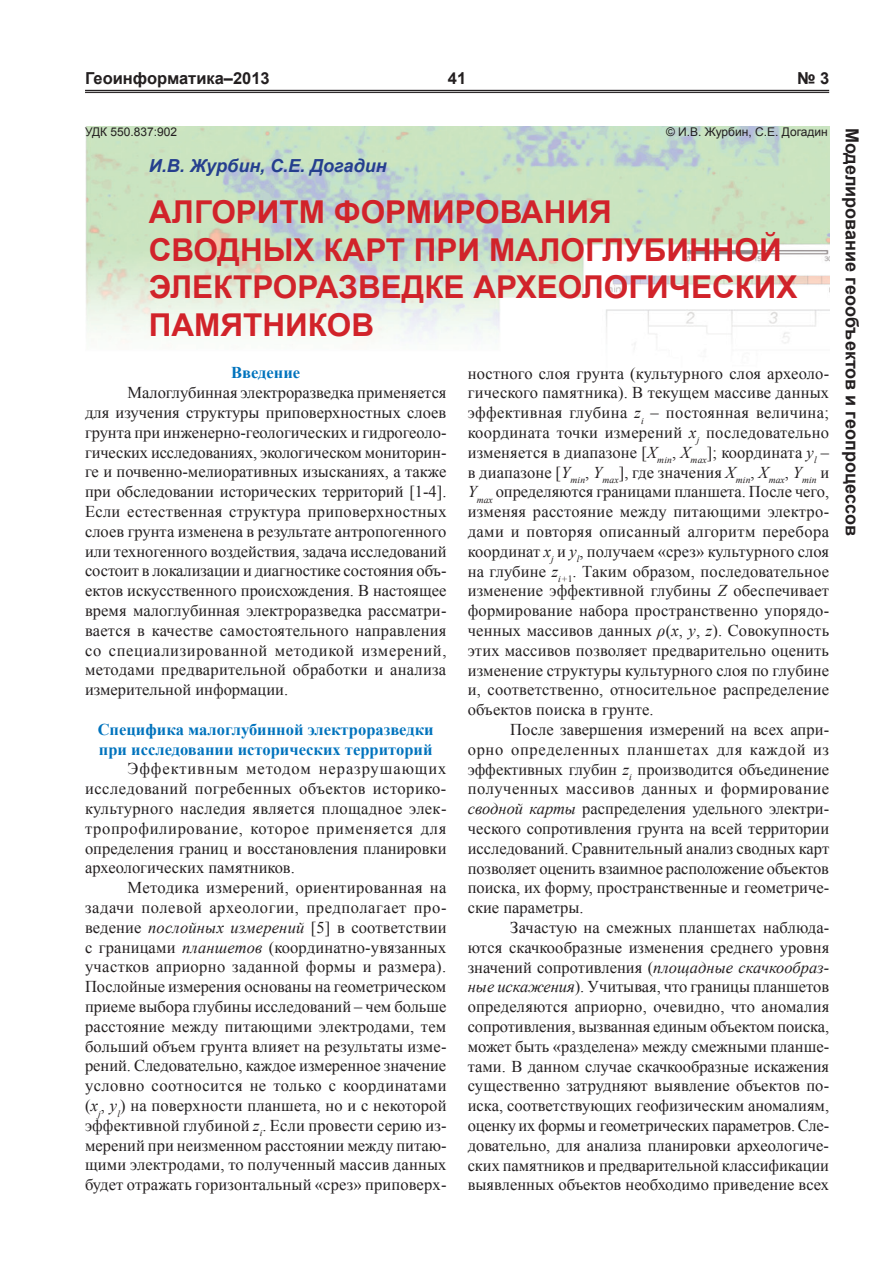
<style>
.page{position:relative;width:893px;height:1263px;background:#fff}
.page>*{position:absolute;margin:0;border:0;box-sizing:border-box;transform-origin:0 0}
.t1{font:700 31.5px/37.8px "Arial";color:#d1232a}
.t2{font:700 18px "Arial";color:#231f20}
.t3{font:italic 700 18px "Arial";color:#253f8e}
.t4{font:16.5px/19.8px "Times New Roman";color:#231f20;text-align:justify}
.t5{font:700 16.5px/19.8px "Times New Roman";color:#0073bd}
.t6{font:700 16.5px "Arial";color:#231f20}
.t7{font:12px "Arial";color:#231f20}
.s1{font-style:italic}
</style>
<div class="page">
<hr style="left:85px;top:90px;width:744px;height:1px;background:#231f20">
<hr style="left:85px;top:92px;width:744px;height:1px;background:#231f20">
<img style="left:85px;top:127px;width:744px;height:218px">
<p class="t6" style="left:85px;top:68px;width:186px">Геоинформатика–2013</p>
<p class="t6" style="left:448px;top:68px;width:20px">41</p>
<p class="t6" style="left:797px;top:68px;width:34px">№ 3</p>
<p class="t7" style="left:85px;top:124px;width:94px">УДК 550.837:902</p>
<p class="t7" style="left:666px;top:124px;width:163px">© И.В. Журбин, С.Е. Догадин</p>
<p class="t3" style="left:149px;top:154px;width:239px">И.В. Журбин, С.Е. Догадин</p>
<h1 class="t1" style="left:149px;top:194px;width:650px">АЛГОРИТМ ФОРМИРОВАНИЯ<br>СВОДНЫХ КАРТ ПРИ МАЛОГЛУБИННОЙ<br>ЭЛЕКТРОРАЗВЕДКЕ АРХЕОЛОГИЧЕСКИХ<br>ПАМЯТНИКОВ</h1>
<p class="t5" style="left:231px;top:362px;width:71px">Введение</p>
<p class="t4" style="left:85px;top:382px;width:363px;text-indent:43px">Малоглубинная электроразведка применяется для изучения структуры приповерхностных слоев грунта при инженерно-геологических и гидрогеоло&shy;гических исследованиях, экологическом мониторин&shy;ге и почвенно-мелиоративных изысканиях, а также при обследовании исторических территорий [1-4].<br>Если естественная структура приповерхностных слоев грунта изменена в результате антропогенного или техногенного воздействия, задача исследований состоит в локализации и диагностике состояния объ&shy;ектов искусственного происхождения. В настоящее время малоглубинная электроразведка рассматри&shy;вается в качестве самостоятельного направления со специализированной методикой измерений, методами предварительной обработки и анализа измерительной информации.</p>
<p class="t5" style="left:98px;top:719px;width:338px">Специфика малоглубинной электроразведки при исследовании исторических территорий</p>
<p class="t4" style="left:85px;top:759px;width:363px;text-indent:43px">Эффективным методом неразрушающих исследований погребенных объектов историко&shy;культурного наследия является площадное элек&shy;тропрофилирование, которое применяется для определения границ и восстановления планировки археологических памятников.</p>
<p class="t4" style="left:85px;top:877px;width:363px;text-indent:43px">Методика измерений, ориентированная на задачи полевой археологии, предполагает про&shy;ведение <span class="s1">послойных измерений</span> [5] в соответствии с границами <span class="s1">планшетов</span> (координатно-увязанных участков априорно заданной формы и размера).<br>Послойные измерения основаны на геометрическом приеме выбора глубины исследований – чем больше расстояние между питающими электродами, тем больший объем грунта влияет на результаты изме&shy;рений. Следовательно, каждое измеренное значение условно соотносится не только с координатами (<span class="s1">x</span><sub>j</sub>, <span class="s1">y</span><sub>l</sub>) на поверхности планшета, но и с некоторой эффективной глубиной <span class="s1">z</span><sub>i</sub>. Если провести серию из&shy;мерений при неизменном расстоянии между питаю&shy;щими электродами, то полученный массив данных будет отражать горизонтальный «срез» приповерх-</p>
<p class="t4" style="left:468px;top:363px;width:363px">ностного слоя грунта (культурного слоя археоло&shy;гического памятника). В текущем массиве данных эффективная глубина <span class="s1">z</span><sub>i</sub> – постоянная величина; координата точки измерений <span class="s1">x</span><sub>j</sub> последовательно изменяется в диапазоне [<span class="s1">X</span><sub>min</sub>, <span class="s1">X</span><sub>max</sub>]; координата <span class="s1">y</span><sub>l</sub> – в диапазоне [<span class="s1">Y</span><sub>min</sub>, <span class="s1">Y</span><sub>max</sub>], где значения <span class="s1">X</span><sub>min</sub>, <span class="s1">X</span><sub>max</sub>, <span class="s1">Y</span><sub>min</sub> и <span class="s1">Y</span><sub>max</sub> определяются границами планшета. После чего, изменяя расстояние между питающими электро&shy;дами и повторяя описанный алгоритм перебора координат <span class="s1">x</span><sub>j</sub> и <span class="s1">y</span><sub>l</sub>, получаем «срез» культурного слоя на глубине <span class="s1">z</span><sub>i+</sub><sub>1</sub>. Таким образом, последовательное изменение эффективной глубины <span class="s1">Z</span> обеспечивает формирование набора пространственно упорядо&shy;ченных массивов данных <span class="s1">ρ</span>(<span class="s1">x</span>, <span class="s1">y</span>, <span class="s1">z</span>). Совокупность этих массивов позволяет предварительно оценить изменение структуры культурного слоя по глубине и, соответственно, относительное распределение объектов поиска в грунте.</p>
<p class="t4" style="left:468px;top:719px;width:363px;text-indent:43px">После завершения измерений на всех апри&shy;орно определенных планшетах для каждой из эффективных глубин <span class="s1">z</span><sub>i</sub> производится объединение полученных массивов данных и формирование <span class="s1">сводной карты</span> распределения удельного электри&shy;ческого сопротивления грунта на всей территории исследований. Сравнительный анализ сводных карт позволяет оценить взаимное расположение объектов поиска, их форму, пространственные и геометриче&shy;ские параметры.</p>
<p class="t4" style="left:468px;top:917px;width:363px;text-indent:43px">Зачастую на смежных планшетах наблюда&shy;ются скачкообразные изменения среднего уровня значений сопротивления (<span class="s1">площадные скачкообраз&shy;ные искажения</span>). Учитывая, что границы планшетов определяются априорно, очевидно, что аномалия сопротивления, вызванная единым объектом поиска, может быть «разделена» между смежными планше&shy;тами. В данном случае скачкообразные искажения существенно затрудняют выявление объектов по&shy;иска, соответствующих геофизическим аномалиям, оценку их формы и геометрических параметров. Сле&shy;довательно, для анализа планировки археологиче&shy;ских памятников и предварительной классификации выявленных объектов необходимо приведение всех</p>
<p class="t2" style="left:864px;top:128px;width:409px;rotate:90deg">Моделирование геообъектов и геопроцессов</p>
</div>
